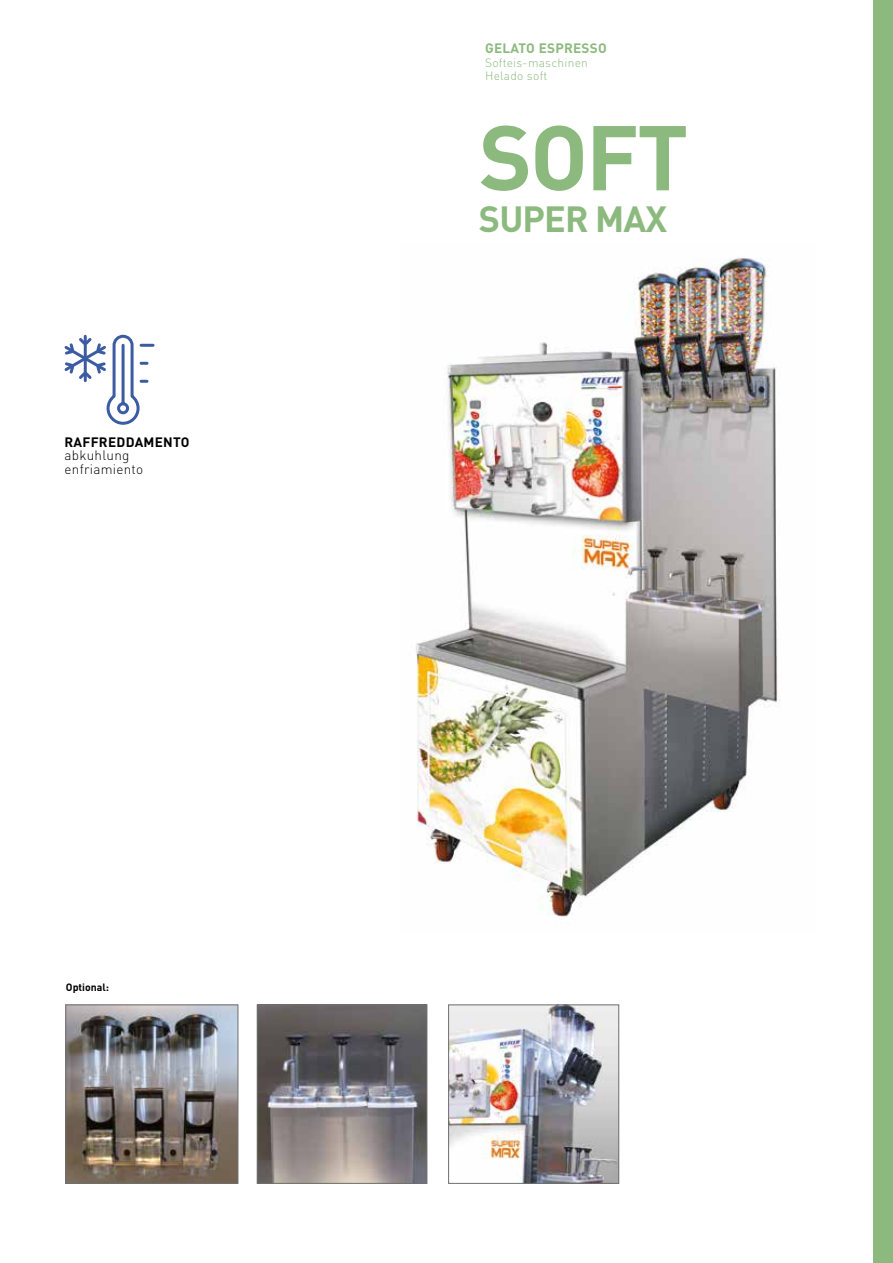
<style>
.page{position:relative;width:893px;height:1263px;background:#fff}
.page>*{position:absolute;margin:0;border:0;box-sizing:border-box;transform-origin:0 0}
.t1{font:700 90.3px "DIN";color:#8cb97e}
.t2{font:700 36px "DIN";letter-spacing:-.025em;color:#8cb97e}
.t3{font:300 13.5px/13.5px "DIN";letter-spacing:.02em;color:#000}
.t4{font:700 13.5px "DIN";letter-spacing:.02em;color:#000}
.t5{font:700 13.5px "DIN";letter-spacing:.02em;color:#8cb97e}
.t6{font:300 12px/13.5px "DIN";letter-spacing:.02em;color:#8cb97e}
.t7{font:700 10.5px "DIN";color:#000}
</style>
<div class="page">
<img style="left:416px;top:258px;width:364px;height:659px">
<svg style="left:64px;top:334px;width:91px;height:91px"></svg>
<img style="left:68px;top:1007px;width:168px;height:174px">
<div style="left:66px;top:1005px;width:172px;height:178px;border:1px solid #706f6f"></div>
<img style="left:450px;top:1007px;width:167px;height:174px">
<div style="left:448px;top:1005px;width:171px;height:178px;border:1px solid #706f6f"></div>
<img style="left:259px;top:1007px;width:166px;height:174px">
<div style="left:257px;top:1005px;width:170px;height:178px;border:1px solid #706f6f"></div>
<div style="left:873px;top:0;width:20px;height:1263px;background:#8cb97e"></div>
<p class="t4" style="left:65px;top:433px;width:126px">RAFFREDDAMENTO</p>
<p class="t3" style="left:65px;top:448px;width:80px">abkuhlung enfriamiento</p>
<p class="t7" style="left:66px;top:980px;width:45px">Optional:</p>
<p class="t5" style="left:485px;top:39px;width:123px">GELATO ESPRESSO</p>
<p class="t6" style="left:485px;top:55px;width:104px">Softeis-maschinen<br>Helado soft</p>
<h1 class="t1" style="left:479px;top:99px;width:211px">SOFT</h1>
<h2 class="t2" style="left:479px;top:196px;width:190px">SUPER MAX</h2>
</div>
